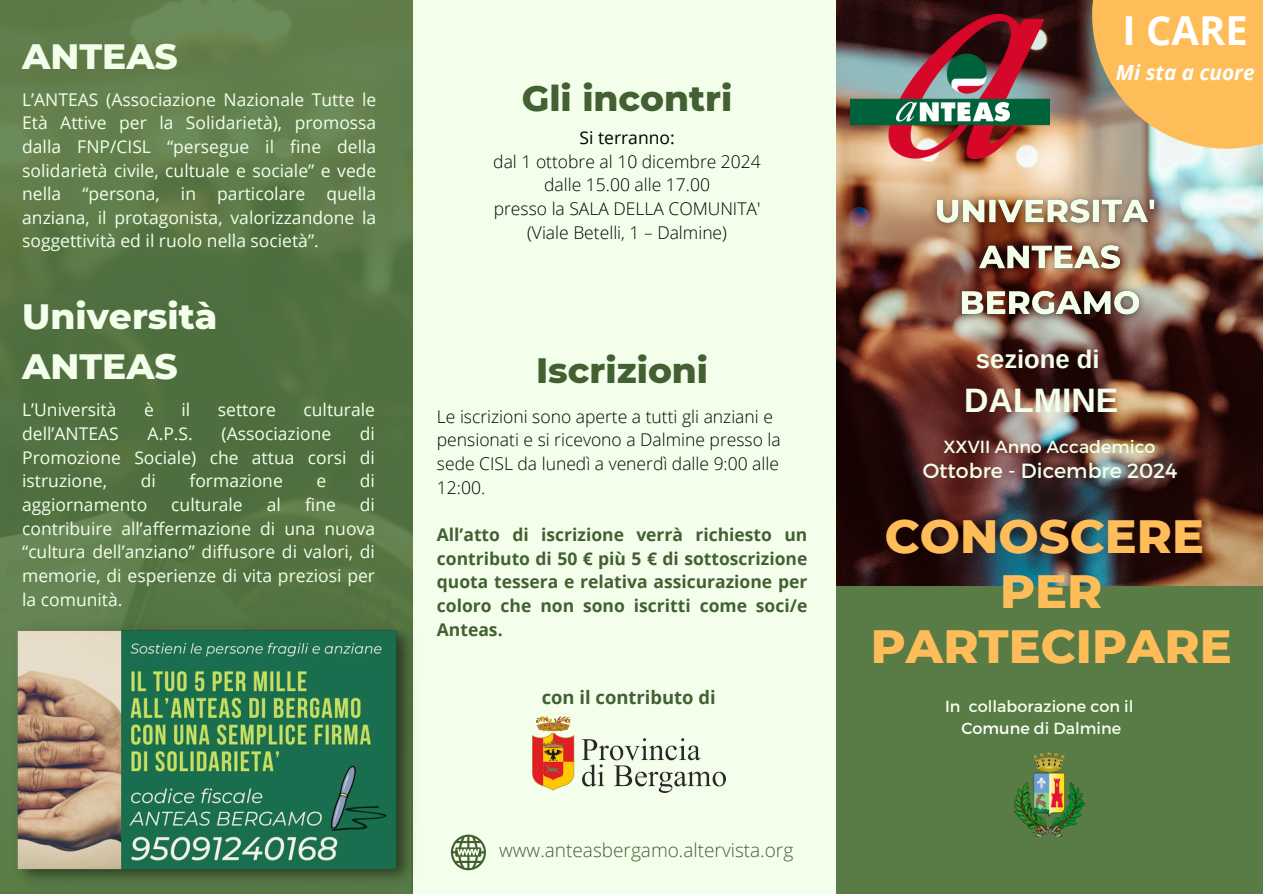
<style>
.page{position:relative;width:1263px;height:894px;background:#fff}
.page>*{position:absolute;margin:0;border:0;box-sizing:border-box;transform-origin:0 0}
.t1{font:800 47.55px/55.2px "Montserrat";color:#ffbd59;text-align:center}
.t2{font:700 39.9px "Open Sans";color:#fff}
.t3{font:800 36px/49.5px "Montserrat";color:#f3ffeb}
.t4{font:800 36px "Montserrat";color:#436033}
.t5{font:700 33.9px "Arimo";color:#f3ffeb}
.t6{font:700 25.65px "Arimo";color:#f3ffeb}
.t7{font:italic 700 20.85px "Open Sans";color:#fff}
.t8{font:20.55px "Montserrat";color:#f3ffeb}
.t9{font:300 19.05px "Open Sans";color:#436033}
.t10{font:700 18.45px "Open Sans";color:#436033}
.t11{font:17.55px/23.7px "Open Sans";color:#f3ffeb;text-align:justify}
.t12{font:300 17.55px "Open Sans";color:#000}
.t13{font:700 17.55px/23.7px "Open Sans";color:#436033;text-align:justify}
.t14{font:17.55px "Montserrat";color:#f3ffeb}
.t15{font:17.55px "Open Sans";color:#000}
.t16{font:16.05px "Montserrat";color:#f3ffeb}
.s1{color:#fff}
</style>
<div class="page">
<div style="left:0;top:0;width:1263px;height:893px;background:#f3ffeb"></div>
<div style="left:836px;top:519px;width:426px;height:374px;background:#597c46"></div>
<img style="left:836px;top:0;width:426px;height:585px">
<img style="left:0;top:0;width:413px;height:893px">
<svg style="left:0;top:508px;width:411px;height:385px;background:#5a7947"></svg>
<svg style="left:451px;top:834px;width:35px;height:36px"></svg>
<img style="left:850px;top:15px;width:200px;height:144px">
<img style="left:7px;top:617px;width:406px;height:273px">
<svg style="left:1092px;top:0;width:171px;height:149px;background:#e7b567"></svg>
<div style="left:1110px;top:0;width:153px;height:78px;background:#ffbd59;border-radius:50%"></div>
<img style="left:1014px;top:752px;width:70px;height:84px">
<img style="left:924px;top:188px;width:243px;height:140px">
<img style="left:533px;top:716px;width:192px;height:76px">
<p class="t3" style="left:22px;top:31px;width:157px">ANTEAS</p>
<h3 class="t11" style="left:22px;top:87px;width:356px">L’ANTEAS (Associazione Nazionale Tutte le Età Attive per la Solidarietà), promossa dalla FNP/CISL “persegue il fine della solidarietà civile, cultuale e sociale” e vede nella “persona, in particolare quella anziana, il protagonista, valorizzandone la soggettività ed il ruolo nella società”.</h3>
<p class="t3" style="left:22px;top:291px;width:197px">Università<br>ANTEAS</p>
<p class="t11" style="left:22px;top:397px;width:96px">L’Università</p>
<p class="t11" style="left:144px;top:397px;width:11px">è</p>
<p class="t11" style="left:182px;top:397px;width:10px">il</p>
<p class="t11" style="left:218px;top:397px;width:60px">settore</p>
<p class="t11" style="left:304px;top:397px;width:73px">culturale</p>
<p class="t11" style="left:22px;top:421px;width:98px">dell’ANTEAS</p>
<p class="t11" style="left:148px;top:421px;width:47px">A.P.S.</p>
<p class="t11" style="left:221px;top:421px;width:111px">(Associazione</p>
<p class="t11" style="left:22px;top:421px;width:354px;text-indent:338px">di Promozione Sociale) che attua corsi di istruzione,</p>
<p class="t11" style="left:141px;top:468px;width:17px">di</p>
<p class="t11" style="left:189px;top:468px;width:95px">formazione</p>
<p class="t11" style="left:316px;top:468px;width:11px">e</p>
<p class="t11" style="left:360px;top:468px;width:17px">di</p>
<p class="t11" style="left:22px;top:492px;width:127px">aggiornamento</p>
<p class="t11" style="left:171px;top:492px;width:73px">culturale</p>
<p class="t11" style="left:267px;top:492px;width:16px">al</p>
<p class="t11" style="left:305px;top:492px;width:32px">fine</p>
<p class="t11" style="left:22px;top:492px;width:354px;text-indent:338px">di contribuire all’affermazione di una nuova “cultura dell’anziano” diffusore di valori, di memorie, di esperienze di vita preziosi per la comunità.</p>
<p class="t4" style="left:522px;top:76px;width:212px">Gli incontri</p>
<h2 class="t15" style="left:579px;top:125px;width:97px">Si terranno:</h2>
<p class="t12" style="left:493px;top:149px;width:269px">dal 1 ottobre al 10 dicembre 2024</p>
<h3 class="t12" style="left:544px;top:172px;width:167px">dalle 15.00 alle 17.00</h3>
<p class="t12" style="left:494px;top:196px;width:268px">presso la SALA DELLA COMUNITA'</p>
<p class="t12" style="left:527px;top:220px;width:201px">(Viale Betelli, 1 – Dalmine)</p>
<p class="t4" style="left:536px;top:348px;width:174px">Iscrizioni</p>
<p class="t12" style="left:437px;top:404px;width:338px">Le iscrizioni sono aperte a tutti gli anziani e</p>
<p class="t12" style="left:437px;top:427px;width:345px">pensionati e si ricevono a Dalmine presso la</p>
<p class="t12" style="left:437px;top:451px;width:344px">sede CISL da lunedì a venerdì dalle 9:00 alle</p>
<h5 class="t12" style="left:437px;top:475px;width:50px">12:00.</h5>
<h4 class="t13" style="left:437px;top:522px;width:372px">All’atto di iscrizione verrà richiesto un contributo di 50 € più 5 € di sottoscrizione quota tessera e relativa assicurazione per coloro che non sono iscritti come soci/e Anteas.</h4>
<p class="t10" style="left:542px;top:684px;width:175px">con il contributo di</p>
<p class="t9" style="left:499px;top:836px;width:296px">www.anteasbergamo.altervista.org</p>
<p class="t2" style="left:1122px;top:3px;width:127px">I CARE</p>
<p class="t7" style="left:1116px;top:58px;width:140px">Mi sta a cuore</p>
<p class="t6" style="left:976px;top:344px;width:125px">sezione di</p>
<p class="t5" style="left:964px;top:381px;width:156px">DALMINE</p>
<p class="t14" style="left:943px;top:435px;width:214px">XXVII Anno Accademico</p>
<h3 class="t8" style="left:923px;top:457px;width:256px">Ottobre - Dicembre 2024</h3>
<h6 class="t1" style="left:871px;top:507px;width:363px">CONOSCERE<br>PER<br>PARTECIPARE</h6>
<p class="t16" style="left:945px;top:696px;width:190px">In collaborazione con il</p>
<p class="t16" style="left:961px;top:717px;width:161px"><span class="s1">Comune</span> di Dalmine</p>
</div>
